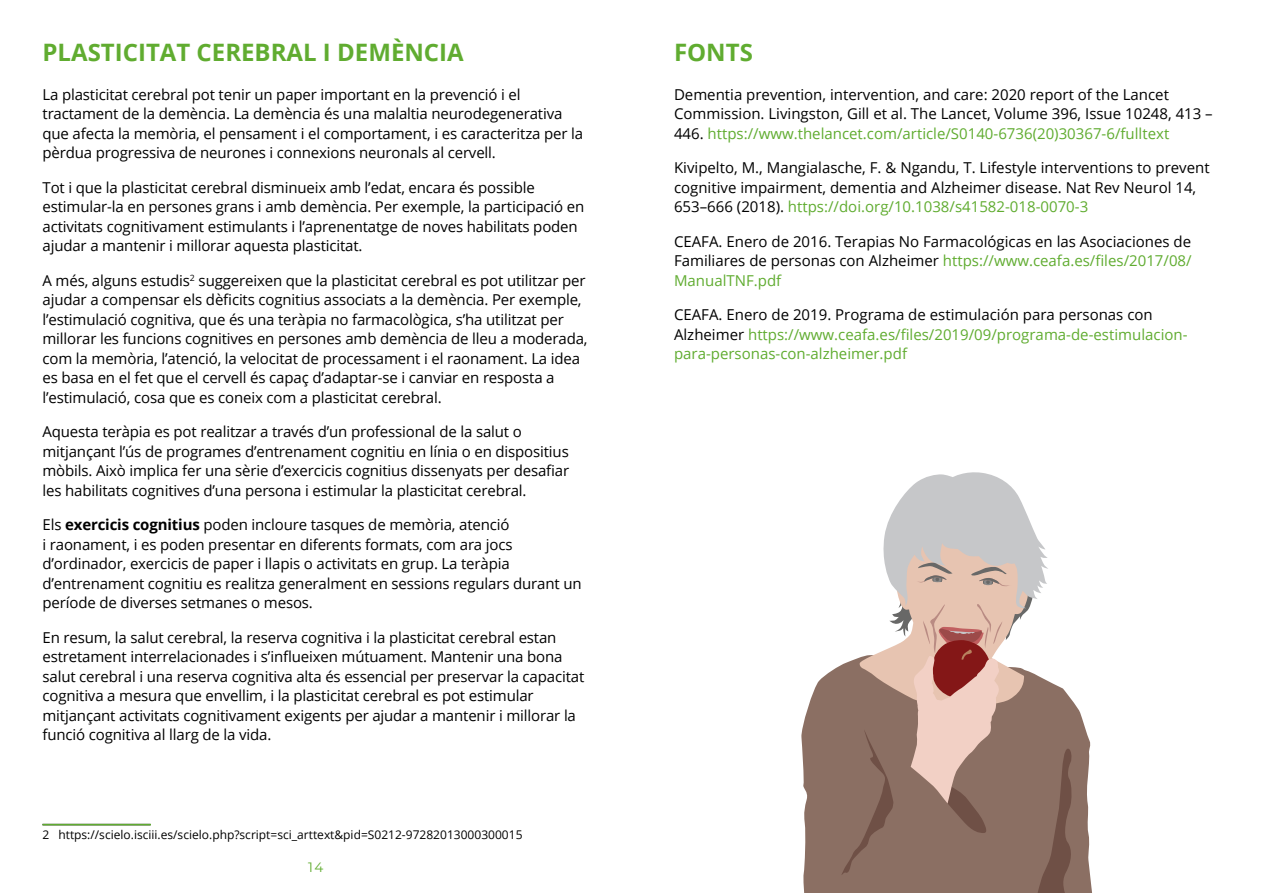
<style>
.page{position:relative;width:1263px;height:893px;background:#fff}
.page>*{position:absolute;margin:0;border:0;box-sizing:border-box;transform-origin:0 0}
.t1{font:700 24px "Open Sans";color:#60ac30}
.t2{font:15px/19.5px "Open Sans";letter-spacing:-.01em;color:#000}
.t3{font:15px/19.5px "Open Sans";color:#60ac30}
.t4{font:13.5px "Montserrat";color:#60ac30}
.t5{font:12px "Open Sans";color:#000}
.s1{font-weight:700}
.s2{color:#60ac30}
.s3{color:#000}
</style>
<div class="page">
<hr style="left:43px;top:824px;width:108px;height:1px;background:#60ac30">
<svg style="left:801px;top:666px;width:291px;height:227px;fill:#8b6f63"></svg>
<svg style="left:840px;top:472px;width:233px;height:421px"></svg>
<h1 class="t1" style="left:43px;top:35px;width:423px">PLASTICITAT CEREBRAL I DEMÈNCIA</h1>
<p class="t2" style="left:43px;top:84px;width:542px">La plasticitat cerebral pot tenir un paper important en la prevenció i el tractament de la demència. La demència és una malaltia neurodegenerativa que afecta la memòria, el pensament i el comportament, i es caracteritza per la pèrdua progressiva de neurones i connexions neuronals al cervell.</p>
<p class="t2" style="left:43px;top:177px;width:543px">Tot i que la plasticitat cerebral disminueix amb l’edat, encara és possible estimular-la en persones grans i amb demència. Per exemple, la participació en activitats cognitivament estimulants i l’aprenentatge de noves habilitats poden ajudar a mantenir i millorar aquesta plasticitat.</p>
<p class="t2" style="left:43px;top:270px;width:547px">A més, alguns estudis<sup>2</sup> suggereixen que la plasticitat cerebral es pot utilitzar per ajudar a compensar els dèficits cognitius associats a la demència. Per exemple, l’estimulació cognitiva, que és una teràpia no farmacològica, s’ha utilitzat per millorar les funcions cognitives en persones amb demència de lleu a moderada, com la memòria, l’atenció, la velocitat de processament i el raonament. La idea es basa en el fet que el cervell és capaç d’adaptar-se i canviar en resposta a l’estimulació, cosa que es coneix com a plasticitat cerebral.</p>
<p class="t2" style="left:43px;top:422px;width:528px">Aquesta teràpia es pot realitzar a través d’un professional de la salut o mitjançant l’ús de programes d’entrenament cognitiu en línia o en dispositius mòbils. Això implica fer una sèrie d’exercicis cognitius dissenyats per desafiar les habilitats cognitives d’una persona i estimular la plasticitat cerebral.</p>
<p class="t2" style="left:43px;top:515px;width:541px">Els <span class="s1">exercicis cognitius</span> poden incloure tasques de memòria, atenció<br>i raonament, i es poden presentar en diferents formats, com ara jocs d’ordinador, exercicis de paper i llapis o activitats en grup. La teràpia d’entrenament cognitiu es realitza generalment en sessions regulars durant un període de diverses setmanes o mesos.</p>
<p class="t2" style="left:43px;top:627px;width:543px">En resum, la salut cerebral, la reserva cognitiva i la plasticitat cerebral estan estretament interrelacionades i s’influeixen mútuament. Mantenir una bona salut cerebral i una reserva cognitiva alta és essencial per preservar la capacitat cognitiva a mesura que envellim, i la plasticitat cerebral es pot estimular mitjançant activitats cognitivament exigents per ajudar a mantenir i millorar la funció cognitiva al llarg de la vida.</p>
<p class="t5" style="left:43px;top:826px;width:481px">2 https://scielo.isciii.es/scielo.php?script=sci_arttext&amp;pid=S0212-97282013000300015</p>
<p class="t4" style="left:308px;top:858px;width:17px">14</p>
<h1 class="t1" style="left:674px;top:35px;width:80px">FONTS</h1>
<p class="t2" style="left:674px;top:84px;width:540px">Dementia prevention, intervention, and care: 2020 report of the Lancet<br>Commission. Livingston, Gill et al. The Lancet, Volume 396, Issue 10248, 413 –<br>446. <span class="s2">https://www.thelancet.com/article/S0140-6736(20)30367-6/fulltext</span></p>
<p class="t2" style="left:674px;top:158px;width:537px">Kivipelto, M., Mangialasche, F. &amp; Ngandu, T. Lifestyle interventions to prevent cognitive impairment, dementia and Alzheimer disease. Nat Rev Neurol 14,<br>653–666 (2018). <span class="s2">https://doi.org/10.1038/s41582-018-0070-3</span></p>
<p class="t2" style="left:674px;top:231px;width:519px;text-align:justify">CEAFA. Enero de 2016. Terapias No Farmacológicas en las Asociaciones de Familiares de personas con Alzheimer <span class="s2">https://www.ceafa.es/files/2017/08/ ManualTNF.pdf</span></p>
<p class="t3" style="left:674px;top:305px;width:515px"><span class="s3">CEAFA. Enero de 2019. Programa de estimulación para personas con<br>Alzheimer</span> https://www.ceafa.es/files/2019/09/programa-de-estimulacion&shy;para-personas-con-alzheimer.pdf</p>
</div>
